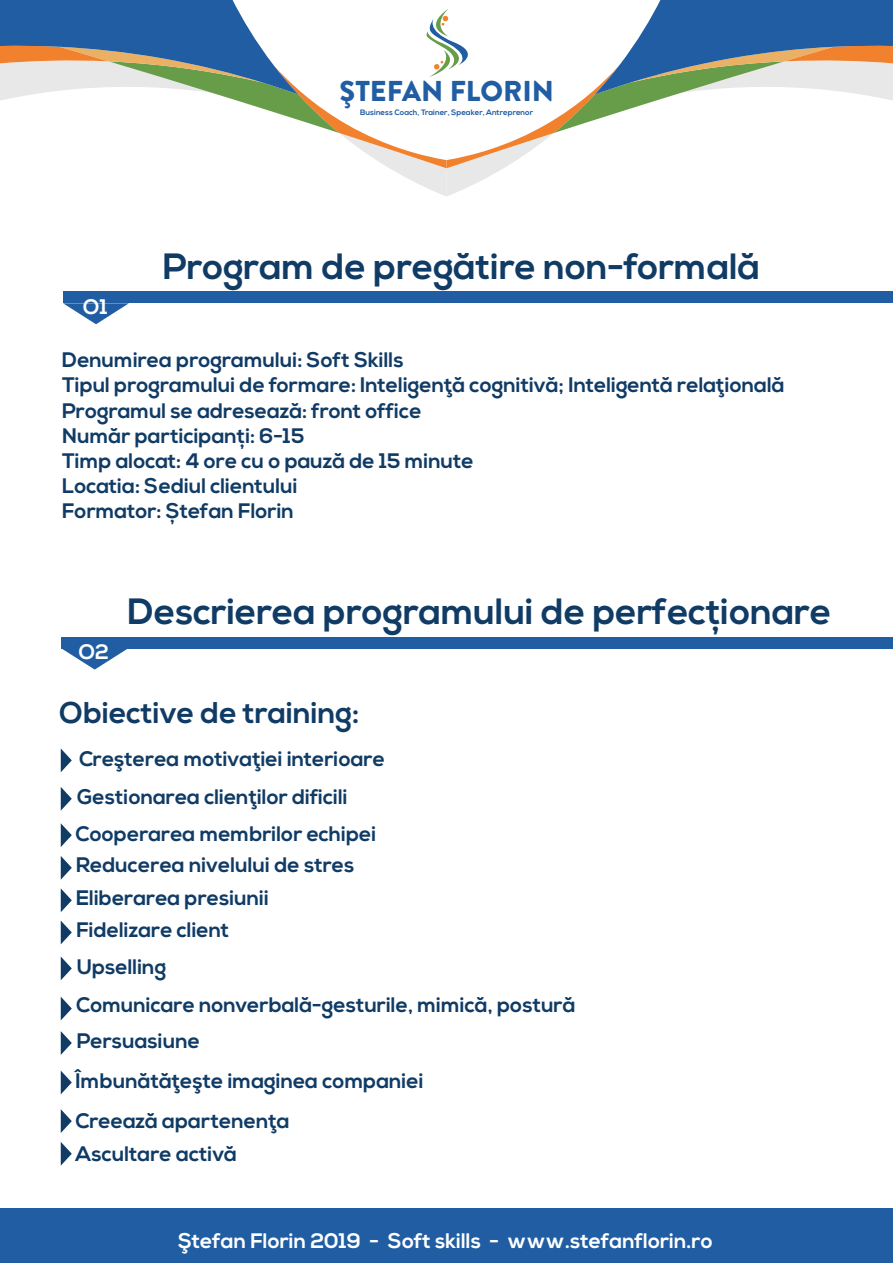
<style>
.page{position:relative;width:893px;height:1263px;background:#fff}
.page>*{position:absolute;margin:0;border:0;box-sizing:border-box;transform-origin:0 0}
.t1{font:700 36.45px "Nexa";color:#103b65}
.t2{font:700 30px "Nexa";color:#103b65}
.t3{font:900 28.65px "Brandon Grotesque";color:#205da2}
.t4{font:700 21px/25.2px "Nexa";color:#103b65}
.t5{font:700 21px "Nexa";color:#fff}
.t6{font:700 7.8px "Nexa";color:#205da2}
</style>
<div class="page">
<div style="left:0;top:1208px;width:893px;height:55px;background:#205da2"></div>
<svg style="left:61px;top:749px;width:11px;height:23px"></svg>
<svg style="left:61px;top:787px;width:11px;height:24px"></svg>
<svg style="left:61px;top:823px;width:11px;height:24px"></svg>
<svg style="left:61px;top:856px;width:11px;height:24px"></svg>
<svg style="left:61px;top:921px;width:11px;height:23px"></svg>
<svg style="left:61px;top:888px;width:11px;height:24px"></svg>
<svg style="left:61px;top:957px;width:11px;height:23px"></svg>
<svg style="left:61px;top:997px;width:11px;height:23px"></svg>
<svg style="left:61px;top:1031px;width:11px;height:24px"></svg>
<svg style="left:61px;top:1071px;width:11px;height:23px"></svg>
<svg style="left:61px;top:1109px;width:11px;height:24px"></svg>
<svg style="left:61px;top:1142px;width:11px;height:24px"></svg>
<div style="left:63px;top:291px;width:830px;height:12px;background:#205da2"></div>
<svg style="left:63px;top:303px;width:66px;height:21px"></svg>
<div style="left:62px;top:637px;width:831px;height:12px;background:#205da2"></div>
<svg style="left:62px;top:649px;width:65px;height:21px"></svg>
<svg style="left:0;top:0;width:893px;height:197px"></svg>
<h3 class="t3" style="left:340px;top:71px;width:216px">ŞTEFAN FLORIN</h3>
<p class="t6" style="left:360px;top:106px;width:174px">Business Coach, Trainer, Speaker, Antreprenor</p>
<p class="t5" style="left:83px;top:290px;width:26px">O1</p>
<h1 class="t1" style="left:163px;top:238px;width:599px">Program de pregătire non-formală</h1>
<p class="t4" style="left:62px;top:347px;width:724px">Denumirea programului: Soft Skills<br>Tipul programului de formare: Inteligenţă cognitivă; Inteligentă relaţională Programul se adresează: front office<br>Număr participanți: 6-15<br>Timp alocat: 4 ore cu o pauză de 15 minute<br>Locatia: Sediul clientului<br>Formator: Ștefan Florin</p>
<p class="t5" style="left:79px;top:635px;width:32px">O2</p>
<h1 class="t1" style="left:128px;top:583px;width:705px">Descrierea programului de perfecționare</h1>
<h2 class="t2" style="left:60px;top:689px;width:301px">Obiective de training:</h2>
<p class="t4" style="left:76px;top:739px;width:311px;line-height:37.7px">Creşterea motivaţiei interioare<br>Gestionarea clienţilor dificili<br>Cooperarea membrilor echipei</p>
<p class="t4" style="left:76px;top:849px;width:280px;line-height:32.4px">Reducerea nivelului de stres<br>Eliberarea presiunii<br>Fidelizare client</p>
<p class="t4" style="left:76px;top:947px;width:501px;line-height:38.1px">Upselling<br>Comunicare nonverbală-gesturile, mimică, postură</p>
<p class="t4" style="left:77px;top:1028px;width:125px">Persuasiune</p>
<p class="t4" style="left:76px;top:1061px;width:350px;line-height:39.8px">Îmbunătăţeşte imaginea companiei<br>Creează apartenenţa</p>
<p class="t4" style="left:76px;top:1140px;width:163px">Ascultare activă</p>
<p class="t5" style="left:178px;top:1224px;width:536px">Ştefan Florin 2019 - Soft skills - www.stefanflorin.ro</p>
</div>
